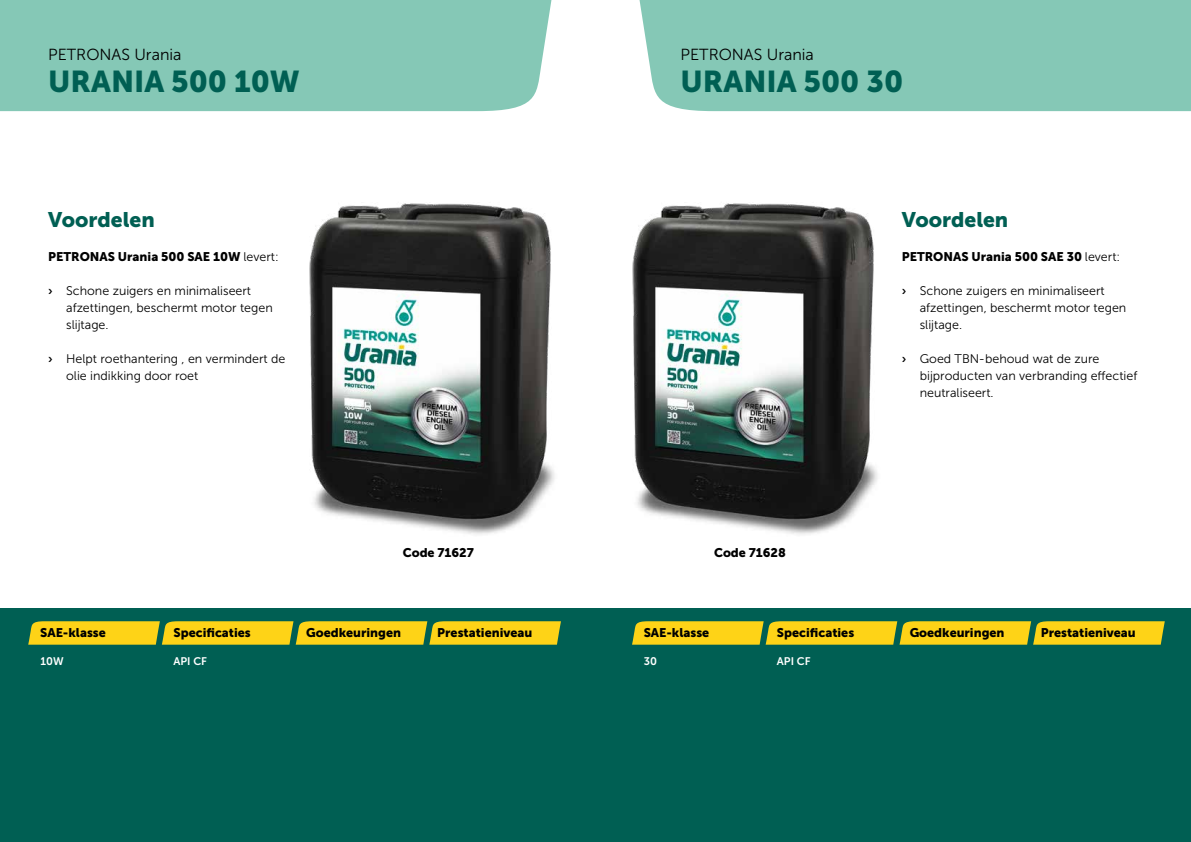
<style>
.page{position:relative;width:1191px;height:842px;background:#fff}
.page>*{position:absolute;margin:0;border:0;box-sizing:border-box;transform-origin:0 0}
.t1{font:30px "Museo Sans 900";color:#005f53}
.t2{font:21px "Museo Sans 900";color:#005f53}
.t3{font:16px "Museo Sans 300";color:#000}
.t4{font:12.5px/17px "Museo Sans 300";color:#000}
.t5{font:12.5px "Museo Sans 900";color:#000}
.t6{font:11px "Museo Sans 700";color:#fff}
.s1{font-family:"Museo Sans 300"}
.s2{font-family:"Museo Sans 700"}
</style>
<div class="page">
<div style="left:0;top:608px;width:1191px;height:234px;background:#005f53"></div>
<div style="left:0;top:0;width:552px;height:111px;background:#85c8b6"></div>
<div style="left:639px;top:0;width:552px;height:111px;background:#85c8b6"></div>
<svg style="left:28px;top:621px;width:533px;height:24px;background:#ecca1b"></svg>
<svg style="left:632px;top:621px;width:532px;height:24px;background:#eccb1b"></svg>
<img style="left:309px;top:203px;width:246px;height:332px">
<img style="left:632px;top:203px;width:246px;height:332px">
<p class="t3" style="left:48px;top:46px;width:135px">PETRONAS Urania</p>
<h1 class="t1" style="left:48px;top:65px;width:253px">URANIA 500 10W</h1>
<p class="t3" style="left:680px;top:46px;width:135px">PETRONAS Urania</p>
<h1 class="t1" style="left:680px;top:65px;width:224px">URANIA 500 30</h1>
<h2 class="t2" style="left:48px;top:208px;width:108px">Voordelen</h2>
<h2 class="t2" style="left:901px;top:208px;width:108px">Voordelen</h2>
<p class="t5" style="left:48px;top:249px;width:232px">PETRONAS Urania 500 SAE 10W <span class="s1">levert:</span></p>
<p class="t4" style="left:66px;top:282px;width:208px;text-indent:-18px"><span class="s2">›</span> Schone zuigers en minimaliseert afzettingen, beschermt motor tegen slijtage.</p>
<p class="t4" style="left:66px;top:350px;width:221px;text-indent:-18px"><span class="s2">›</span> Helpt roethantering , en vermindert de olie indikking door roet</p>
<p class="t5" style="left:901px;top:249px;width:220px">PETRONAS Urania 500 SAE 30 <span class="s1">levert:</span></p>
<p class="t4" style="left:919px;top:282px;width:208px;text-indent:-18px"><span class="s2">›</span> Schone zuigers en minimaliseert afzettingen, beschermt motor tegen slijtage.</p>
<p class="t4" style="left:919px;top:350px;width:219px;text-indent:-18px"><span class="s2">›</span> Goed TBN-behoud wat de zure bijproducten van verbranding effectief neutraliseert.</p>
<p class="t5" style="left:403px;top:545px;width:73px">Code 71627</p>
<p class="t5" style="left:714px;top:545px;width:73px">Code 71628</p>
<p class="t5" style="left:40px;top:626px;width:67px">SAE-klasse</p>
<p class="t5" style="left:173px;top:626px;width:79px">Specificaties</p>
<p class="t5" style="left:306px;top:626px;width:96px">Goedkeuringen</p>
<p class="t5" style="left:437px;top:626px;width:97px">Prestatieniveau</p>
<p class="t5" style="left:643px;top:626px;width:67px">SAE-klasse</p>
<p class="t5" style="left:777px;top:626px;width:79px">Specificaties</p>
<p class="t5" style="left:909px;top:626px;width:96px">Goedkeuringen</p>
<p class="t5" style="left:1040px;top:626px;width:97px">Prestatieniveau</p>
<p class="t6" style="left:41px;top:655px;width:25px">10W</p>
<p class="t6" style="left:173px;top:655px;width:35px">API CF</p>
<p class="t6" style="left:643px;top:655px;width:15px">30</p>
<p class="t6" style="left:777px;top:655px;width:35px">API CF</p>
</div>
